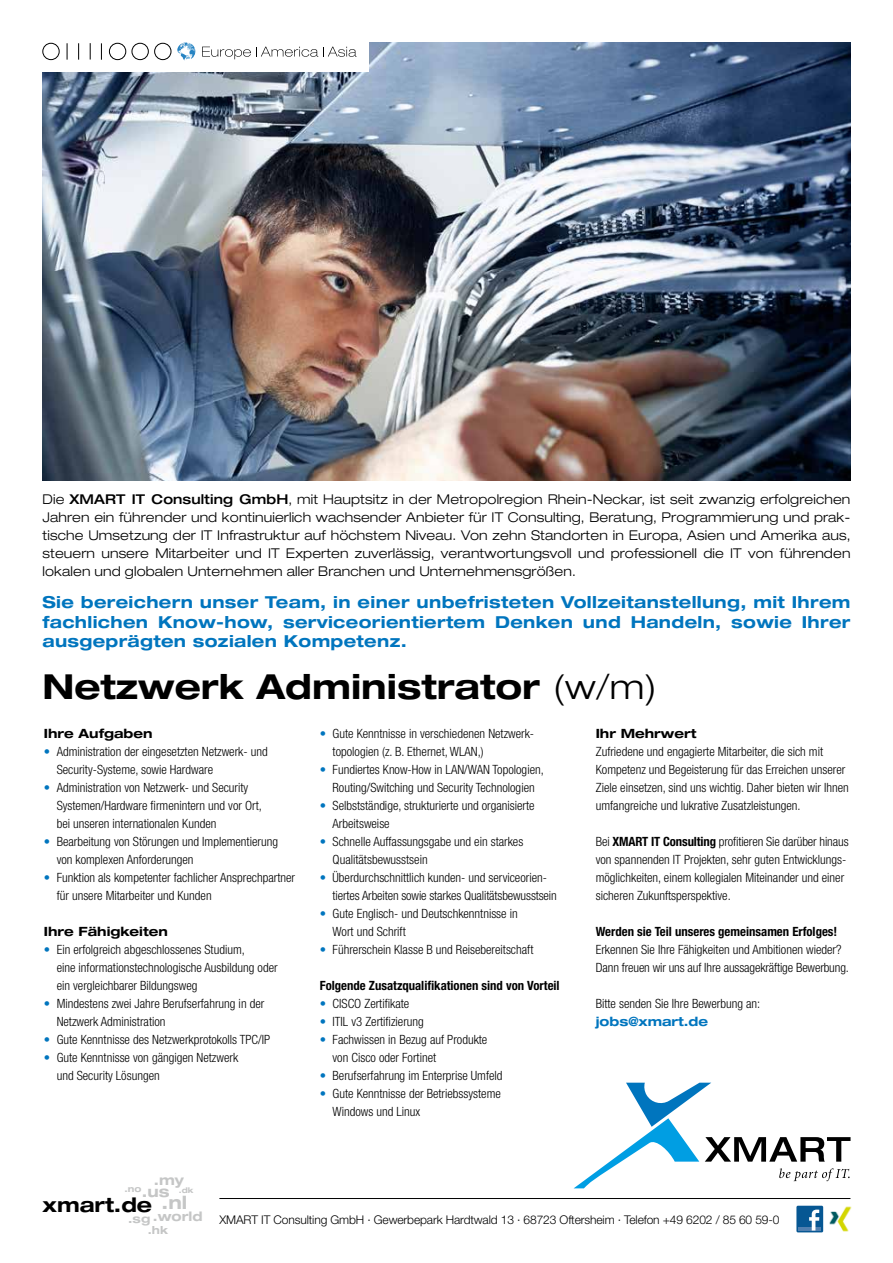
<style>
.page{position:relative;width:893px;height:1263px;background:#fff}
.page>*{position:absolute;margin:0;border:0;box-sizing:border-box;transform-origin:0 0}
.t1{font:700 expanded 34.5px "Helvetica Neue LT";color:#000}
.t2{font:700 expanded 20.1px "Helvetica Neue LT";color:#000}
.t3{font:700 expanded 18.3px "Helvetica Neue LT";color:#c5c6c6}
.t4{font:700 expanded 16.5px/19.5px "Helvetica Neue LT";letter-spacing:.02em;color:#0075be;text-align:justify}
.t5{font:700 expanded 15.3px "Helvetica Neue LT";color:#c5c6c6}
.t6{font:700 expanded 13.95px "Helvetica Neue LT";color:#c5c6c6}
.t7{font:300 expanded 13.5px/18px "Helvetica Neue LT";letter-spacing:.01em;color:#000;text-align:justify}
.t8{font:300 condensed 12.75px/18px "Helvetica Neue LT";color:#000}
.t9{font:700 condensed 12.75px "Helvetica Neue LT";color:#000}
.t10{font:700 expanded 12.75px "Helvetica Neue LT";color:#000}
.t11{font:700 expanded 12.75px "Helvetica Neue LT";color:#0075be}
.t12{font:300 12px "Helvetica Neue LT";letter-spacing:-.01em;color:#000}
.t13{font:700 expanded 11.85px "Helvetica Neue LT";color:#c5c6c6}
.t14{font:700 expanded 10.95px "Helvetica Neue LT";color:#c5c6c6}
.t15{font:700 expanded 9px "Helvetica Neue LT";color:#c5c6c6}
.t16{font:700 expanded 7.8px "Helvetica Neue LT";color:#c5c6c6}
.s1{font-weight:500}
.s2{font-weight:300}
.s3{color:#0075be}
.s4{font-weight:700}
</style>
<div class="page">
<img style="left:43px;top:43px;width:807px;height:437px">
<div style="left:14px;top:26px;width:355px;height:46px;background:#fff"></div>
<svg style="left:202px;top:47px;width:155px;height:12px"></svg>
<div style="left:43px;top:43px;width:16px;height:17px;border:1px solid #000;border-radius:50%"></div>
<svg style="left:66px;top:43px;width:130px;height:18px"></svg>
<div style="left:796px;top:1206px;width:27px;height:26px;background:#065793;border-radius:2px"></div>
<hr style="left:798px;top:1227px;width:23px;height:3px;background:#507faf">
<svg style="left:809px;top:1209px;width:10px;height:21px"></svg>
<img style="left:829px;top:1206px;width:23px;height:26px">
<hr style="left:219px;top:1198px;width:631px;height:1px;background:#000">
<svg style="left:574px;top:1083px;width:276px;height:105px"></svg>
<p class="t7" style="left:43px;top:490px;width:809px">Die <span class="s1">XMART IT Consulting GmbH</span>, mit Hauptsitz in der Metropolregion Rhein-Neckar, ist seit zwanzig erfolgreichen Jahren ein führender und kontinuierlich wachsender Anbieter für IT Consulting, Beratung, Programmierung und prak&shy;tische Umsetzung der IT Infrastruktur auf höchstem Niveau. Von zehn Standorten in Europa, Asien und Amerika aus, steuern unsere Mitarbeiter und IT Experten zuverlässig, verantwortungsvoll und professionell die IT von führenden lokalen und globalen Unternehmen aller Branchen und Unternehmensgrößen.</p>
<p class="t4" style="left:43px;top:592px;width:809px">Sie bereichern unser Team, in einer unbefristeten Vollzeitanstellung, mit Ihrem fachlichen Know-how, serviceorientiertem Denken und Handeln, sowie Ihrer ausgeprägten sozialen Kompetenz.</p>
<h1 class="t1" style="left:43px;top:665px;width:615px">Netzwerk Administrator <span class="s2">(w/m)</span></h1>
<p class="t10" style="left:44px;top:725px;width:110px">Ihre Aufgaben</p>
<p class="t8" style="left:57px;top:742px;width:213px;text-indent:-13px"><span class="s3">•</span> Administration der eingesetzten Netzwerk- und<br>Security-Systeme, sowie Hardware</p>
<p class="t8" style="left:57px;top:778px;width:207px;text-indent:-13px"><span class="s3">•</span> Administration von Netzwerk- und Security<br>Systemen/Hardware firmenintern und vor Ort, bei unseren internationalen Kunden</p>
<p class="t8" style="left:57px;top:832px;width:223px;text-indent:-13px"><span class="s3">•</span> Bearbeitung von Störungen und Implementierung von komplexen Anforderungen</p>
<p class="t8" style="left:57px;top:868px;width:240px;text-indent:-13px"><span class="s3">•</span> Funktion als kompetenter fachlicher Ansprechpartner für unsere Mitarbeiter und Kunden</p>
<p class="t10" style="left:44px;top:923px;width:125px">Ihre Fähigkeiten</p>
<p class="t8" style="left:57px;top:940px;width:222px;text-indent:-13px"><span class="s3">•</span> Ein erfolgreich abgeschlossenes Studium,<br>eine informationstechnologische Ausbildung oder ein vergleichbarer Bildungsweg</p>
<p class="t8" style="left:57px;top:995px;width:209px;text-indent:-13px"><span class="s3">•</span> Mindestens zwei Jahre Berufserfahrung in der<br>Netzwerk Administration</p>
<p class="t8" style="left:44px;top:1031px;width:228px"><span class="s3">•</span> Gute Kenntnisse des Netzwerkprotokolls TPC/IP</p>
<p class="t8" style="left:57px;top:1049px;width:183px;text-indent:-13px"><span class="s3">•</span> Gute Kenntnisse von gängigen Netzwerk und Security Lösungen</p>
<p class="t8" style="left:333px;top:725px;width:203px;text-indent:-13px"><span class="s3">•</span> Gute Kenntnisse in verschiedenen Netzwerk&shy;topologien (z. B. Ethernet, WLAN,)</p>
<p class="t8" style="left:320px;top:761px;width:225px;text-align:center"><span class="s3">•</span> Fundiertes Know-How in LAN/WAN Topologien,<br>Routing/Switching und Security Technologien</p>
<p class="t8" style="left:333px;top:797px;width:203px;text-indent:-13px"><span class="s3">•</span> Selbstständige, strukturierte und organisierte<br>Arbeitsweise</p>
<p class="t8" style="left:333px;top:833px;width:192px;text-indent:-13px"><span class="s3">•</span> Schnelle Auffassungsgabe und ein starkes<br>Qualitätsbewusstsein</p>
<p class="t8" style="left:333px;top:869px;width:226px;text-indent:-13px"><span class="s3">•</span> Überdurchschnittlich kunden- und serviceorien&shy;tiertes Arbeiten sowie starkes Qualitätsbewusstsein</p>
<p class="t8" style="left:333px;top:905px;width:187px;text-indent:-13px"><span class="s3">•</span> Gute Englisch- und Deutschkenntnisse in<br>Wort und Schrift</p>
<p class="t8" style="left:320px;top:941px;width:215px"><span class="s3">•</span> Führerschein Klasse B und Reisebereitschaft</p>
<p class="t9" style="left:320px;top:978px;width:241px">Folgende Zusatzqualifikationen sind von Vorteil</p>
<p class="t8" style="left:320px;top:995px;width:91px"><span class="s3">•</span> CISCO Zertifikate</p>
<p class="t8" style="left:320px;top:1013px;width:106px"><span class="s3">•</span> ITIL v3 Zertifizierung</p>
<p class="t8" style="left:333px;top:1031px;width:156px;text-indent:-13px"><span class="s3">•</span> Fachwissen in Bezug auf Produkte von Cisco oder Fortinet</p>
<p class="t8" style="left:320px;top:1067px;width:184px"><span class="s3">•</span> Berufserfahrung im Enterprise Umfeld</p>
<p class="t8" style="left:333px;top:1085px;width:170px;text-indent:-13px"><span class="s3">•</span> Gute Kenntnisse der Betriebssysteme<br>Windows und Linux</p>
<p class="t10" style="left:596px;top:726px;width:102px">Ihr Mehrwert</p>
<p class="t8" style="left:596px;top:743px;width:255px">Zufriedene und engagierte Mitarbeiter, die sich mit Kompetenz und Begeisterung für das Erreichen unserer Ziele einsetzen, sind uns wichtig. Daher bieten wir Ihnen umfangreiche und lukrative Zusatzleistungen.</p>
<p class="t8" style="left:596px;top:833px;width:254px">Bei <span class="s4">XMART IT Consulting</span> profitieren Sie darüber hinaus von spannenden IT Projekten, sehr guten Entwicklungs&shy;möglichkeiten, einem kollegialen Miteinander und einer sicheren Zukunftsperspektive.</p>
<p class="t9" style="left:596px;top:924px;width:243px">Werden sie Teil unseres gemeinsamen Erfolges!</p>
<p class="t8" style="left:596px;top:941px;width:255px">Erkennen Sie Ihre Fähigkeiten und Ambitionen wieder?<br>Dann freuen wir uns auf Ihre aussagekräftige Bewerbung.</p>
<p class="t8" style="left:596px;top:995px;width:166px">Bitte senden Sie Ihre Bewerbung an:</p>
<p class="t11" style="left:596px;top:1014px;width:114px">jobs@xmart.de</p>
<p class="t6" style="left:154px;top:1171px;width:32px">.my</p>
<p class="t16" style="left:179px;top:1185px;width:16px">.dk</p>
<p class="t15" style="left:124px;top:1183px;width:18px">.no</p>
<p class="t5" style="left:142px;top:1182px;width:29px">.us</p>
<h2 class="t2" style="left:43px;top:1192px;width:162px">xmart.de<sub>.world</sub></h2>
<h3 class="t3" style="left:162px;top:1191px;width:27px">.nl</h3>
<p class="t13" style="left:128px;top:1211px;width:23px">.sg</p>
<p class="t14" style="left:148px;top:1223px;width:22px">.hk</p>
<p class="t12" style="left:219px;top:1212px;width:562px">XMART IT Consulting GmbH · Gewerbepark Hardtwald 13 · 68723 Oftersheim · Telefon +49 6202 / 85 60 59-0</p>
</div>
